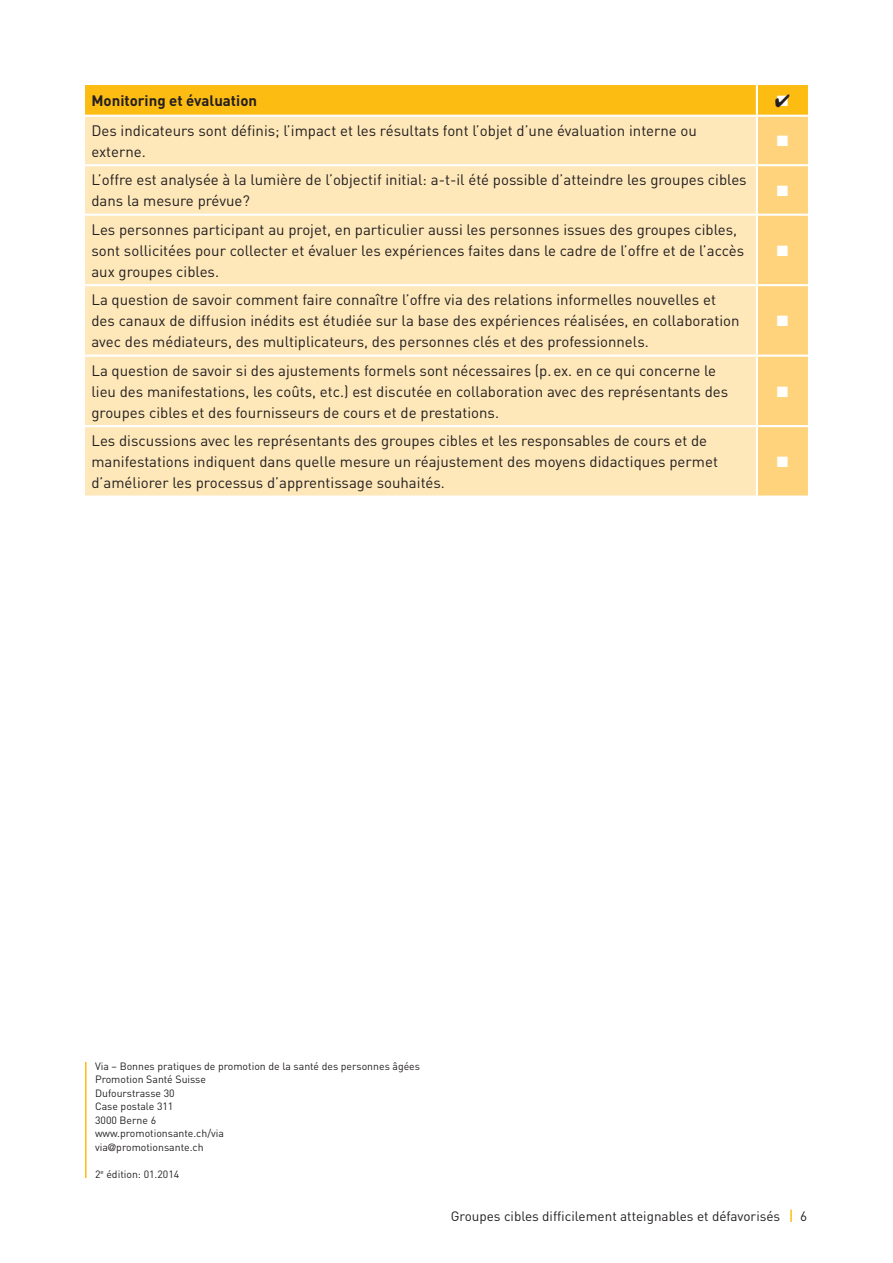
<style>
.page{position:relative;width:893px;height:1263px;background:#fff}
.page>*{position:absolute;margin:0;border:0;box-sizing:border-box;transform-origin:0 0}
.t1{font:15px/21px "DINOT";color:#231f20}
.t2{font:700 15px "DINOT";color:#231f20}
.t3{font:15px "Zapf Dingbats ITC";color:#fff}
.t4{font:13.5px "DINOT";color:#231f20}
.t5{font:10.5px/13.5px "DINOT";color:#231f20}
.s1{font-family:"Frutiger LT Std";font-weight:300}
</style>
<div class="page">
<svg style="left:790px;top:1209px;width:2px;height:13px"></svg>
<hr style="left:85px;top:1062px;width:2px;height:116px;background:#fdbc12">
<svg style="left:85px;top:85px;width:723px;height:411px;background:#fde4ac"></svg>
<p class="t2" style="left:91px;top:90px;width:167px">Monitoring et évaluation</p>
<p class="t1" style="left:91px;top:119px;width:607px">Des indicateurs sont définis; l’impact et les résultats font l’objet d’une évaluation interne ou externe.</p>
<p class="t3" style="left:777px;top:134px;width:13px">■</p>
<p class="t1" style="left:91px;top:169px;width:657px">L’offre est analysée à la lumière de l’objectif initial: a-t-il été possible d’atteindre les groupes cibles dans la mesure prévue?</p>
<p class="t3" style="left:777px;top:183px;width:13px">■</p>
<p class="t1" style="left:91px;top:218px;width:654px">Les personnes participant au projet, en particulier aussi les personnes issues des groupes cibles, sont sollicitées pour collecter et évaluer les expériences faites dans le cadre de l’offre et de l’accès aux groupes cibles.</p>
<p class="t3" style="left:777px;top:243px;width:13px">■</p>
<p class="t1" style="left:91px;top:289px;width:650px">La question de savoir comment faire connaître l’offre via des relations informelles nouvelles et des canaux de diffusion inédits est étudiée sur la base des expériences réalisées, en collaboration avec des médiateurs, des multiplicateurs, des personnes clés et des professionnels.</p>
<p class="t1" style="left:91px;top:359px;width:638px">La question de savoir si des ajustements formels sont nécessaires (p.ex. en ce qui concerne le lieu des manifestations, les coûts, etc.) est discutée en collaboration avec des représentants des groupes cibles et des fournisseurs de cours et de prestations.</p>
<p class="t1" style="left:91px;top:430px;width:628px">Les discussions avec les représentants des groupes cibles et les responsables de cours et de manifestations indiquent dans quelle mesure un réajustement des moyens didactiques permet d’améliorer les processus d’apprentissage souhaités.</p>
<p class="t3" style="left:777px;top:314px;width:13px">■</p>
<p class="t3" style="left:777px;top:384px;width:13px">■</p>
<p class="t3" style="left:777px;top:455px;width:13px">■</p>
<p class="t5" style="left:95px;top:1059px;width:326px">Via – Bonnes pratiques de promotion de la santé des personnes âgées<br>Promotion Santé Suisse<br>Dufourstrasse 30<br>Case postale 311<br>3000 Berne 6<br>www.promotionsante.ch/via<br>via<span class="s1">@</span>promotionsante.ch</p>
<p class="t5" style="left:95px;top:1167px;width:86px">2<sup>e</sup> édition: 01.2014</p>
<p class="t4" style="left:451px;top:1206px;width:331px">Groupes cibles difficilement atteignables et défavorisés</p>
<p class="t4" style="left:800px;top:1206px;width:9px">6</p>
</div>
